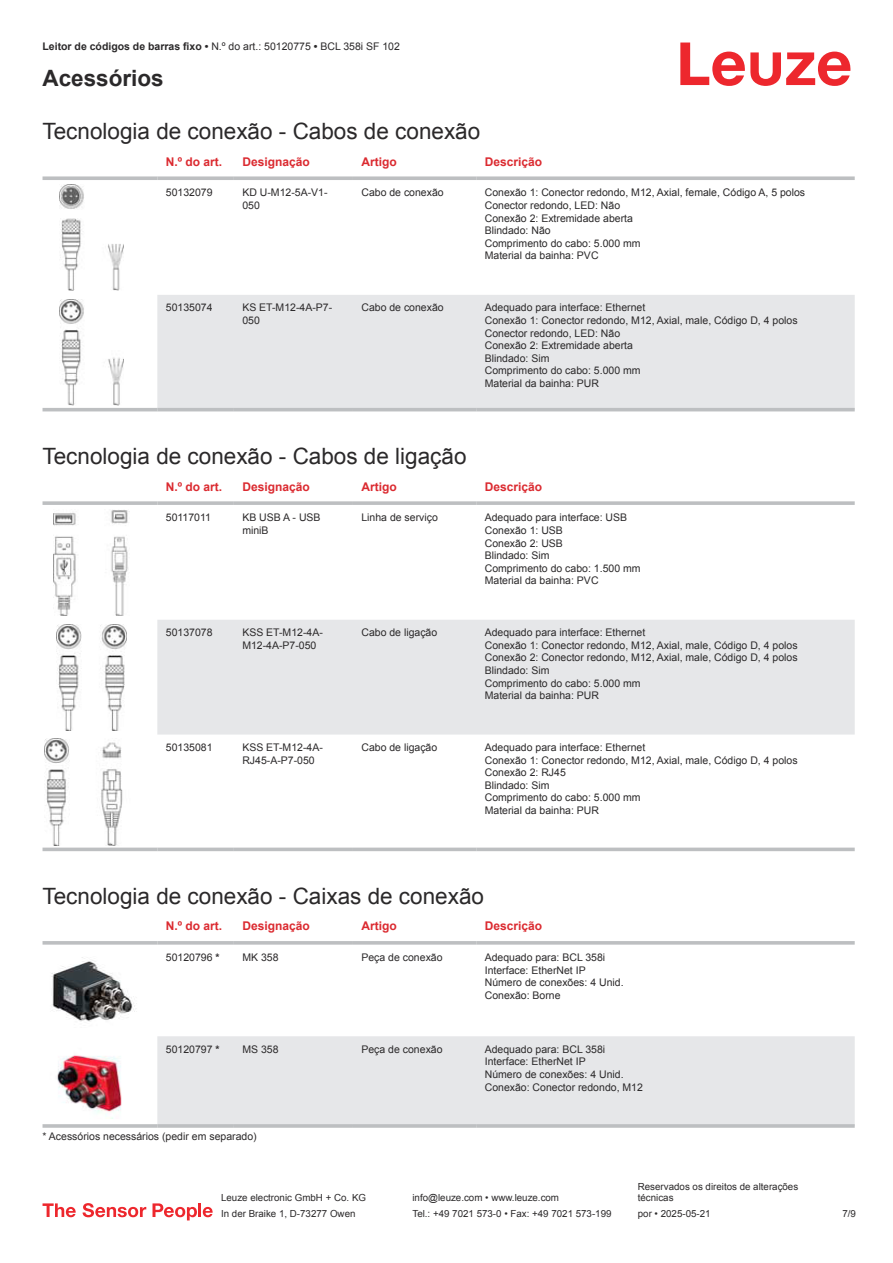
<style>
.page{position:relative;width:893px;height:1263px;background:#fff}
.page>*{position:absolute;margin:0;border:0;box-sizing:border-box;transform-origin:0 0}
.t1{font:22.5px "Arial";color:#2b292a}
.t2{font:700 22.5px "Arial";color:#2b292a}
.t3{font:700 12px "Arial";color:#db2a30}
.t4{font:10.5px/12.6px "Arial";color:#2b292a}
.t5{font:9.75px/11.7px "Arial";color:#2b292a}
.s1{font-weight:700}
</style>
<div class="page">
<svg style="left:680px;top:43px;width:170px;height:43px"></svg>
<div style="left:157px;top:295px;width:698px;height:113px;background:#e6e7e9"></div>
<svg style="left:43px;top:176px;width:114px;height:4px"></svg>
<svg style="left:157px;top:176px;width:77px;height:4px"></svg>
<svg style="left:234px;top:176px;width:119px;height:4px"></svg>
<svg style="left:353px;top:176px;width:123px;height:4px"></svg>
<svg style="left:476px;top:176px;width:379px;height:4px;background:#c4c6c8"></svg>
<hr style="left:43px;top:408px;width:114px;height:3px;background:#bdbfc1">
<hr style="left:157px;top:408px;width:77px;height:3px;background:#bdbfc1">
<hr style="left:234px;top:408px;width:119px;height:3px;background:#bdbfc1">
<hr style="left:353px;top:408px;width:123px;height:3px;background:#bdbfc1">
<hr style="left:476px;top:408px;width:379px;height:3px;background:#bdbfc1">
<img style="left:59px;top:184px;width:65px;height:107px">
<img style="left:59px;top:299px;width:65px;height:106px">
<svg style="left:43px;top:615px;width:812px;height:237px"></svg>
<div style="left:157px;top:620px;width:698px;height:114px;background:#e6e7e9"></div>
<svg style="left:43px;top:501px;width:114px;height:4px"></svg>
<svg style="left:157px;top:501px;width:77px;height:4px"></svg>
<svg style="left:234px;top:501px;width:119px;height:4px"></svg>
<svg style="left:353px;top:501px;width:123px;height:4px"></svg>
<svg style="left:476px;top:501px;width:379px;height:4px;background:#c3c5c7"></svg>
<hr style="left:43px;top:848px;width:114px;height:3px;background:#bdbfc1">
<hr style="left:157px;top:848px;width:77px;height:3px;background:#bdbfc1">
<hr style="left:234px;top:848px;width:119px;height:3px;background:#bdbfc1">
<hr style="left:353px;top:848px;width:123px;height:3px;background:#bdbfc1">
<hr style="left:476px;top:848px;width:379px;height:3px;background:#bdbfc1">
<img style="left:53px;top:510px;width:77px;height:105px">
<img style="left:56px;top:624px;width:70px;height:106px">
<img style="left:45px;top:739px;width:93px;height:106px">
<div style="left:157px;top:1036px;width:698px;height:88px;background:#e6e7e9"></div>
<svg style="left:43px;top:941px;width:114px;height:4px"></svg>
<svg style="left:157px;top:941px;width:77px;height:4px"></svg>
<svg style="left:234px;top:941px;width:119px;height:4px"></svg>
<svg style="left:353px;top:941px;width:123px;height:4px"></svg>
<svg style="left:476px;top:941px;width:379px;height:4px;background:#c3c5c7"></svg>
<hr style="left:43px;top:1124px;width:114px;height:4px;background:#bdbfc1">
<hr style="left:157px;top:1124px;width:77px;height:4px;background:#c4c6c8">
<hr style="left:234px;top:1124px;width:119px;height:4px;background:#bdbfc1">
<hr style="left:353px;top:1124px;width:123px;height:4px;background:#bdbfc1">
<hr style="left:476px;top:1124px;width:379px;height:4px;background:#c4c6c8">
<img style="left:51px;top:957px;width:84px;height:65px">
<img style="left:57px;top:1055px;width:65px;height:64px">
<svg style="left:43px;top:1203px;width:33px;height:14px"></svg>
<svg style="left:83px;top:1203px;width:63px;height:14px"></svg>
<svg style="left:153px;top:1203px;width:44px;height:17px"></svg>
<hr style="left:198px;top:1203px;width:3px;height:14px;background:#ed272d">
<svg style="left:203px;top:1207px;width:10px;height:10px"></svg>
<p class="t4" style="left:43px;top:41px;width:359px"><span class="s1">Leitor de códigos de barras fixo •</span> N.º do art.: 50120775 <span class="s1">•</span> BCL 358i SF 102</p>
<h1 class="t2" style="left:43px;top:70px;width:123px">Acessórios</h1>
<h1 class="t1" style="left:43px;top:123px;width:439px">Tecnologia de conexão - Cabos de conexão</h1>
<p class="t3" style="left:166px;top:157px;width:58px">N.º do art.</p>
<p class="t3" style="left:242px;top:157px;width:69px">Designação</p>
<p class="t3" style="left:361px;top:157px;width:37px">Artigo</p>
<p class="t3" style="left:485px;top:157px;width:59px">Descrição</p>
<p class="t4" style="left:166px;top:187px;width:48px">50132079</p>
<p class="t4" style="left:242px;top:187px;width:87px">KD U-M12-5A-V1-<br>050</p>
<p class="t4" style="left:361px;top:187px;width:84px">Cabo de conexão</p>
<p class="t4" style="left:485px;top:187px;width:322px">Conexão 1: Conector redondo, M12, Axial, female, Código A, 5 polos<br>Conector redondo, LED: Não<br>Conexão 2: Extremidade aberta<br>Blindado: Não<br>Comprimento do cabo: 5.000 mm<br>Material da bainha: PVC</p>
<p class="t4" style="left:166px;top:302px;width:48px">50135074</p>
<p class="t4" style="left:242px;top:302px;width:91px">KS ET-M12-4A-P7-<br>050</p>
<p class="t4" style="left:361px;top:302px;width:84px">Cabo de conexão</p>
<p class="t4" style="left:485px;top:302px;width:314px">Adequado para interface: Ethernet<br>Conexão 1: Conector redondo, M12, Axial, male, Código D, 4 polos<br>Conector redondo, LED: Não<br>Conexão 2: Extremidade aberta<br>Blindado: Sim<br>Comprimento do cabo: 5.000 mm<br>Material da bainha: PUR</p>
<h1 class="t1" style="left:43px;top:448px;width:425px">Tecnologia de conexão - Cabos de ligação</h1>
<p class="t3" style="left:166px;top:482px;width:58px">N.º do art.</p>
<p class="t3" style="left:242px;top:482px;width:69px">Designação</p>
<p class="t3" style="left:361px;top:482px;width:37px">Artigo</p>
<p class="t3" style="left:485px;top:482px;width:59px">Descrição</p>
<p class="t4" style="left:166px;top:512px;width:47px">50117011</p>
<p class="t4" style="left:242px;top:512px;width:80px">KB USB A - USB miniB</p>
<p class="t4" style="left:361px;top:512px;width:78px">Linha de serviço</p>
<p class="t4" style="left:485px;top:512px;width:157px">Adequado para interface: USB<br>Conexão 1: USB<br>Conexão 2: USB<br>Blindado: Sim<br>Comprimento do cabo: 1.500 mm<br>Material da bainha: PVC</p>
<p class="t4" style="left:166px;top:627px;width:48px">50137078</p>
<p class="t4" style="left:242px;top:627px;width:82px">KSS ET-M12-4A-<br>M12-4A-P7-050</p>
<p class="t4" style="left:361px;top:627px;width:77px">Cabo de ligação</p>
<p class="t4" style="left:485px;top:627px;width:314px">Adequado para interface: Ethernet<br>Conexão 1: Conector redondo, M12, Axial, male, Código D, 4 polos Conexão 2: Conector redondo, M12, Axial, male, Código D, 4 polos Blindado: Sim<br>Comprimento do cabo: 5.000 mm<br>Material da bainha: PUR</p>
<p class="t4" style="left:166px;top:742px;width:48px">50135081</p>
<p class="t4" style="left:242px;top:742px;width:82px">KSS ET-M12-4A-<br>RJ45-A-P7-050</p>
<p class="t4" style="left:361px;top:742px;width:77px">Cabo de ligação</p>
<p class="t4" style="left:485px;top:742px;width:314px">Adequado para interface: Ethernet<br>Conexão 1: Conector redondo, M12, Axial, male, Código D, 4 polos<br>Conexão 2: RJ45<br>Blindado: Sim<br>Comprimento do cabo: 5.000 mm<br>Material da bainha: PUR</p>
<h1 class="t1" style="left:43px;top:888px;width:443px">Tecnologia de conexão - Caixas de conexão</h1>
<p class="t3" style="left:166px;top:921px;width:58px">N.º do art.</p>
<p class="t3" style="left:242px;top:921px;width:69px">Designação</p>
<p class="t3" style="left:361px;top:921px;width:37px">Artigo</p>
<p class="t3" style="left:485px;top:921px;width:59px">Descrição</p>
<p class="t4" style="left:166px;top:952px;width:55px">50120796 <span class="s1">*</span></p>
<p class="t4" style="left:242px;top:952px;width:38px">MK 358</p>
<p class="t4" style="left:361px;top:952px;width:83px">Peça de conexão</p>
<p class="t4" style="left:485px;top:952px;width:140px">Adequado para: BCL 358i<br>Interface: EtherNet IP<br>Número de conexões: 4 Unid.<br>Conexão: Borne</p>
<p class="t4" style="left:166px;top:1044px;width:55px">50120797 <span class="s1">*</span></p>
<p class="t4" style="left:242px;top:1044px;width:38px">MS 358</p>
<p class="t4" style="left:361px;top:1044px;width:83px">Peça de conexão</p>
<p class="t4" style="left:485px;top:1044px;width:160px">Adequado para: BCL 358i<br>Interface: EtherNet IP<br>Número de conexões: 4 Unid.<br>Conexão: Conector redondo, M12</p>
<p class="t4" style="left:43px;top:1131px;width:216px">* Acessórios necessários (pedir em separado)</p>
<p class="t5" style="left:221px;top:1193px;width:146px">Leuze electronic GmbH + Co. KG</p>
<p class="t5" style="left:412px;top:1193px;width:148px">info@leuze.com • www.leuze.com</p>
<p class="t5" style="left:638px;top:1181px;width:162px">Reservados os direitos de alterações técnicas</p>
<p class="t5" style="left:221px;top:1209px;width:136px">In der Braike 1, D-73277 Owen</p>
<p class="t5" style="left:412px;top:1209px;width:201px">Tel.: +49 7021 573-0 • Fax: +49 7021 573-199</p>
<p class="t5" style="left:638px;top:1209px;width:74px">por • 2025-05-21</p>
<p class="t5" style="left:842px;top:1209px;width:15px">7 /9</p>
</div>
